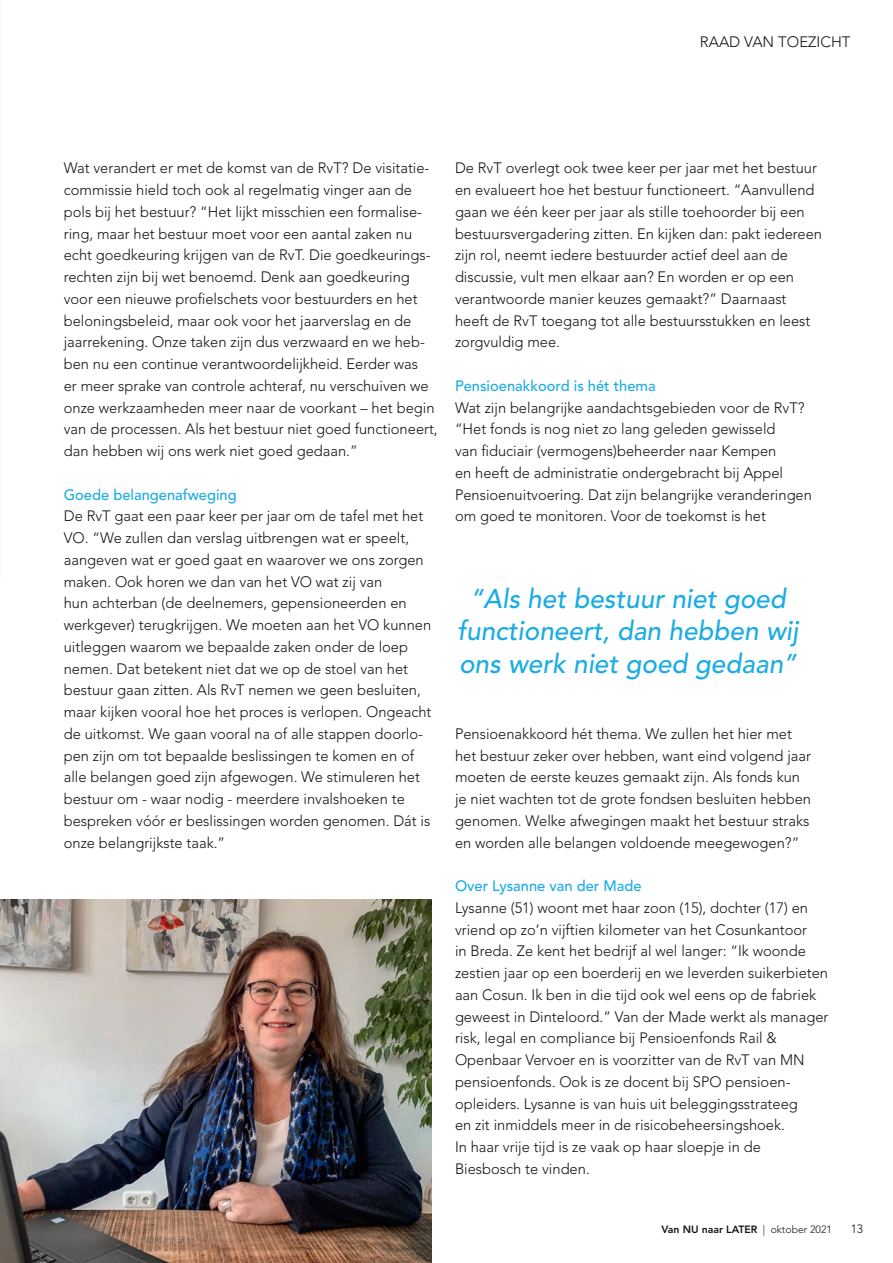
<style>
.page{position:relative;width:893px;height:1263px;background:#fff}
.page>*{position:absolute;margin:0;border:0;box-sizing:border-box;transform-origin:0 0}
.t1{font:italic 500 27px/32.4px "Avenir LT Std";color:#1bace3;text-align:center}
.t2{font:300 15px/21.8px "Avenir LT Std";color:#121617}
.t3{font:500 15px "Avenir LT Std";color:#1bace3}
.t4{font:300 12px "Avenir LT Std";color:#121617}
.t5{font:800 10.5px "Avenir LT Std";color:#121617}
.s1{font-weight:300}
</style>
<div class="page">
<hr style="left:0;top:208px;width:1px;height:373px;background:#16120f">
<img style="left:0;top:899px;width:432px;height:364px">
<p class="t2" style="left:700px;top:31px;width:152px">RAAD VAN TOEZICHT</p>
<p class="t2" style="left:64px;top:157px;width:375px">Wat verandert er met de komst van de RvT? De visitatie&shy;commissie hield toch ook al regelmatig vinger aan de pols bij het bestuur? “Het lijkt misschien een formalise&shy;ring, maar het bestuur moet voor een aantal zaken nu echt goedkeuring krijgen van de RvT. Die goedkeurings&shy;rechten zijn bij wet benoemd. Denk aan goedkeuring voor een nieuwe profielschets voor bestuurders en het beloningsbeleid, maar ook voor het jaarverslag en de jaarrekening. Onze taken zijn dus verzwaard en we heb&shy;ben nu een continue verantwoordelijkheid. Eerder was<br>er meer sprake van controle achteraf, nu verschuiven we onze werkzaamheden meer naar de voorkant – het begin van de processen. Als het bestuur niet goed functioneert, dan hebben wij ons werk niet goed gedaan.”</p>
<p class="t3" style="left:64px;top:486px;width:174px">Goede belangenafweging</p>
<p class="t2" style="left:64px;top:505px;width:369px">De RvT gaat een paar keer per jaar om de tafel met het VO. “We zullen dan verslag uitbrengen wat er speelt, aangeven wat er goed gaat en waarover we ons zorgen maken. Ook horen we dan van het VO wat zij van<br>hun achterban (de deelnemers, gepensioneerden en werkgever) terugkrijgen. We moeten aan het VO kunnen uitleggen waarom we bepaalde zaken onder de loep nemen. Dat betekent niet dat we op de stoel van het bestuur gaan zitten. Als RvT nemen we geen besluiten, maar kijken vooral hoe het proces is verlopen. Ongeacht de uitkomst. We gaan vooral na of alle stappen doorlo&shy;pen zijn om tot bepaalde beslissingen te komen en of alle belangen goed zijn afgewogen. We stimuleren het bestuur om - waar nodig - meerdere invalshoeken te bespreken vóór er beslissingen worden genomen. Dát is onze belangrijkste taak.”</p>
<p class="t2" style="left:455px;top:157px;width:369px">De RvT overlegt ook twee keer per jaar met het bestuur en evalueert hoe het bestuur functioneert. “Aanvullend gaan we één keer per jaar als stille toehoorder bij een bestuursvergadering zitten. En kijken dan: pakt iedereen zijn rol, neemt iedere bestuurder actief deel aan de discussie, vult men elkaar aan? En worden er op een verantwoorde manier keuzes gemaakt?” Daarnaast heeft de RvT toegang tot alle bestuursstukken en leest zorgvuldig mee.</p>
<p class="t3" style="left:455px;top:377px;width:202px">Pensioenakkoord is hét thema</p>
<p class="t2" style="left:455px;top:397px;width:358px">Wat zijn belangrijke aandachtsgebieden voor de RvT? “Het fonds is nog niet zo lang geleden gewisseld<br>van fiduciair (vermogens)beheerder naar Kempen<br>en heeft de administratie ondergebracht bij Appel Pensioenuitvoering. Dat zijn belangrijke veranderingen om goed te monitoren. Voor de toekomst is het</p>
<h1 class="t1" style="left:457px;top:583px;width:343px">“Als het bestuur niet goed functioneert, dan hebben wij ons werk niet goed gedaan”</h1>
<p class="t2" style="left:455px;top:723px;width:357px">Pensioenakkoord hét thema. We zullen het hier met het bestuur zeker over hebben, want eind volgend jaar moeten de eerste keuzes gemaakt zijn. Als fonds kun je niet wachten tot de grote fondsen besluiten hebben genomen. Welke afwegingen maakt het bestuur straks en worden alle belangen voldoende meegewogen?”</p>
<p class="t3" style="left:455px;top:877px;width:188px">Over Lysanne van der Made</p>
<p class="t2" style="left:455px;top:897px;width:375px">Lysanne (51) woont met haar zoon (15), dochter (17) en vriend op zo’n vijftien kilometer van het Cosunkantoor<br>in Breda. Ze kent het bedrijf al wel langer: “Ik woonde zestien jaar op een boerderij en we leverden suikerbieten aan Cosun. Ik ben in die tijd ook wel eens op de fabriek geweest in Dinteloord.” Van der Made werkt als manager risk, legal en compliance bij Pensioenfonds Rail &amp; Openbaar Vervoer en is voorzitter van de RvT van MN pensioenfonds. Ook is ze docent bij SPO pensioen&shy;opleiders. Lysanne is van huis uit beleggingsstrateeg<br>en zit inmiddels meer in de risicobeheersingshoek.<br>In haar vrije tijd is ze vaak op haar sloepje in de Biesbosch te vinden.</p>
<p class="t5" style="left:661px;top:1223px;width:172px">Van NU naar LATER <span class="s1">| oktober 2021</span></p>
<p class="t4" style="left:851px;top:1222px;width:14px">13</p>
</div>
